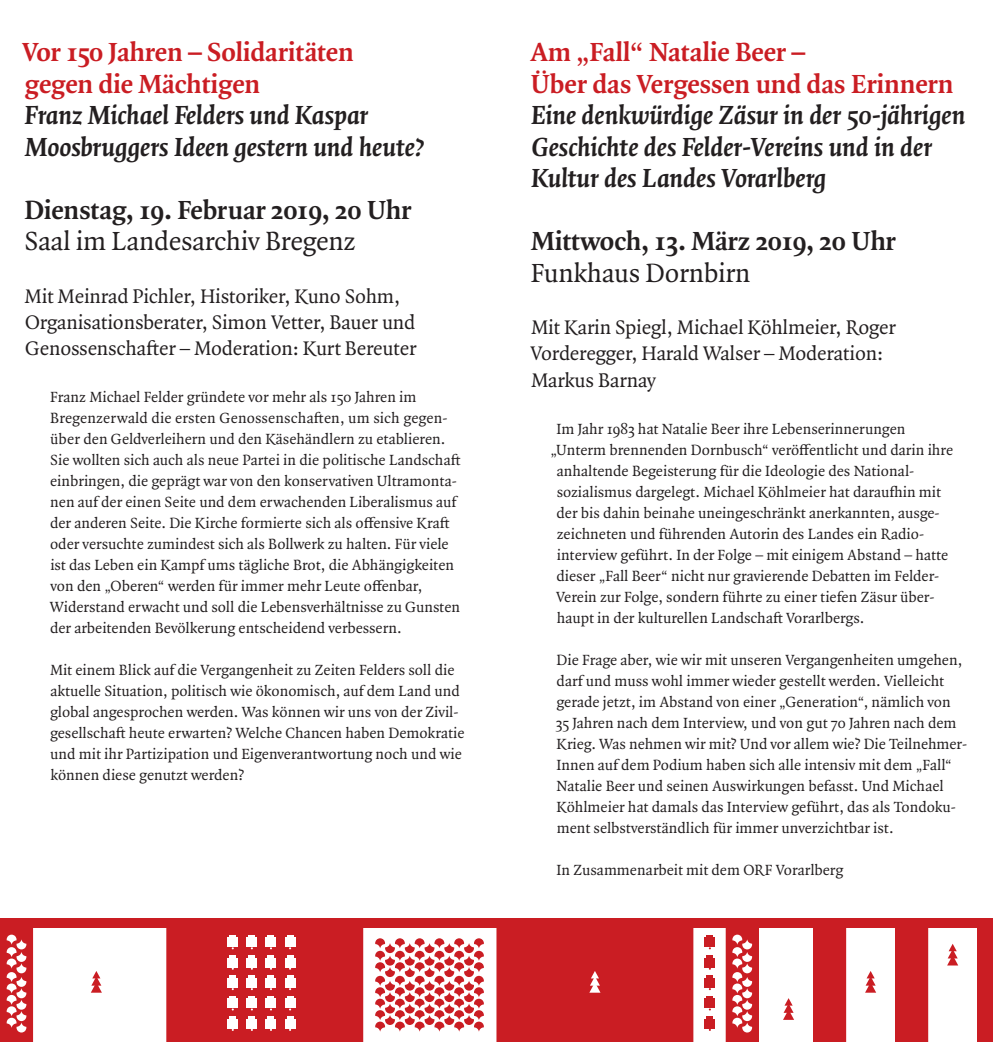
<style>
.page{position:relative;width:993px;height:1042px;background:#fff}
.page>*{position:absolute;margin:0;border:0;box-sizing:border-box;transform-origin:0 0}
.t1{font:italic 700 28px/31.5px "Quadraat OT";letter-spacing:-.01em;color:#231f20}
.t2{font:700 28px/31.5px "Quadraat OT";letter-spacing:-.01em;color:#ca1d23}
.t3{font:700 28px "Quadraat OT";letter-spacing:-.01em;color:#231f20}
.t4{font:28px "Quadraat OT";letter-spacing:-.01em;color:#231f20}
.t5{font:21px/26.2px "Quadraat OT";letter-spacing:-.01em;color:#231f20}
.t6{font:15.75px/21px "Quadraat OT";color:#231f20}
</style>
<div class="page">
<div style="left:704px;top:937px;width:11px;height:10px;background:#ca1d23"></div>
<div style="left:706px;top:935px;width:7px;height:6px;background:#ca1d23"></div>
<div style="left:704px;top:958px;width:11px;height:9px;background:#ca1d23"></div>
<div style="left:706px;top:955px;width:7px;height:6px;background:#ca1d23"></div>
<div style="left:704px;top:978px;width:11px;height:9px;background:#ca1d23"></div>
<div style="left:706px;top:976px;width:7px;height:6px;background:#ca1d23"></div>
<div style="left:704px;top:998px;width:11px;height:10px;background:#ca1d23"></div>
<div style="left:706px;top:996px;width:7px;height:6px;background:#ca1d23"></div>
<div style="left:704px;top:1019px;width:11px;height:9px;background:#ca1d23"></div>
<div style="left:706px;top:1016px;width:7px;height:7px;background:#ca1d23"></div>
<svg style="left:947px;top:944px;width:10px;height:21px"></svg>
<svg style="left:865px;top:971px;width:10px;height:21px"></svg>
<svg style="left:783px;top:998px;width:10px;height:22px"></svg>
<div style="left:812px;top:927px;width:33px;height:115px;background:#ca1d23"></div>
<div style="left:894px;top:927px;width:33px;height:115px;background:#ca1d23"></div>
<div style="left:976px;top:927px;width:16px;height:115px;background:#ca1d23"></div>
<svg style="left:725px;top:927px;width:33px;height:115px"></svg>
<svg style="left:0;top:927px;width:33px;height:115px"></svg>
<div style="left:496px;top:927px;width:197px;height:115px;background:#ca1d23"></div>
<svg style="left:91px;top:971px;width:11px;height:21px"></svg>
<div style="left:0;top:918px;width:992px;height:9px;background:#ca1d23"></div>
<svg style="left:375px;top:938px;width:108px;height:93px"></svg>
<svg style="left:166px;top:927px;width:197px;height:115px;background:#d0363b"></svg>
<div style="left:285px;top:1019px;width:10px;height:9px;background:#fff"></div>
<div style="left:286px;top:1016px;width:7px;height:7px;background:#fff"></div>
<h1 class="t2" style="left:23px;top:36px;width:333px">Vor 150 Jahren – Solidaritäten gegen die Mächtigen</h1>
<h1 class="t1" style="left:25px;top:99px;width:401px">Franz Michael Felders und Kaspar<br>Moosbruggers Ideen gestern und heute?</h1>
<h1 class="t3" style="left:24px;top:190px;width:389px">Dienstag, 19. Februar 2019, 20 Uhr</h1>
<h1 class="t4" style="left:24px;top:222px;width:333px">Saal im Landesarchiv Bregenz</h1>
<h2 class="t5" style="left:25px;top:282px;width:393px">Mit Meinrad Pichler, Historiker, Kuno Sohm,<br>Organisationsberater, Simon Vetter, Bauer und<br>Genossenschafter – Moderation: Kurt Bereuter</h2>
<p class="t6" style="left:50px;top:386px;width:412px">Franz Michael Felder gründete vor mehr als 150 Jahren im Bregenzerwald die ersten Genossenschaften, um sich gegen-- über den Geldverleihern und den Käsehändlern zu etablieren.<br>Sie wollten sich auch als neue Partei in die politische Landschaft einbringen, die geprägt war von den konservativen Ultramonta&shy;nen auf der einen Seite und dem erwachenden Liberalismus auf der anderen Seite. Die Kirche formierte sich als offensive Kraft oder versuchte zumindest sich als Bollwerk zu halten. Für viele ist das Leben ein Kampf ums tägliche Brot, die Abhängigkeiten von den „Oberen“ werden für immer mehr Leute offenbar, Widerstand erwacht und soll die Lebensverhältnisse zu Gunsten der arbeitenden Bevölkerung entscheidend verbessern.</p>
<p class="t6" style="left:50px;top:659px;width:416px">Mit einem Blick auf die Vergangenheit zu Zeiten Felders soll die aktuelle Situation, politisch wie ökonomisch, auf dem Land und global angesprochen werden. Was können wir uns von der Zivil&shy;gesellschaft heute erwarten? Welche Chancen haben Demokratie und mit ihr Partizipation und Eigenverantwortung noch und wie können diese genutzt werden?</p>
<h1 class="t2" style="left:530px;top:36px;width:424px">Am „Fall“ Natalie Beer –<br>Über das Vergessen und das Erinnern</h1>
<h1 class="t1" style="left:531px;top:99px;width:436px">Eine denkwürdige Zäsur in der 50-jährigen<br>Geschichte des Felder-Vereins und in der<br>Kultur des Landes Vorarlberg</h1>
<h1 class="t3" style="left:531px;top:222px;width:366px">Mittwoch, 13. März 2019, 20 Uhr</h1>
<h1 class="t4" style="left:530px;top:253px;width:221px">Funkhaus Dornbirn</h1>
<h2 class="t5" style="left:530px;top:314px;width:366px">Mit Karin Spiegl, Michael Köhlmeier, Roger<br>Vorderegger, Harald Walser – Moderation:<br>Markus Barnay</h2>
<p class="t6" style="left:556px;top:418px;width:350px">Im Jahr 1983 hat Natalie Beer ihre Lebenserinnerungen</p>
<p class="t6" style="left:550px;top:439px;width:404px">„Unterm brennenden Dornbusch“ veröffentlicht und darin ihre</p>
<p class="t6" style="left:556px;top:460px;width:358px">anhaltende Begeisterung für die Ideologie des National-</p>
<p class="t6" style="left:556px;top:481px;width:385px">sozialismus dargelegt. Michael Köhlmeier hat daraufhin mit</p>
<p class="t6" style="left:556px;top:502px;width:384px">der bis dahin beinahe uneingeschränkt anerkannten, ausge-</p>
<p class="t6" style="left:556px;top:523px;width:367px">zeichneten und führenden Autorin des Landes ein Radio-</p>
<p class="t6" style="left:556px;top:544px;width:393px">interview geführt. In der Folge – mit einigem Abstand – hatte</p>
<p class="t6" style="left:556px;top:565px;width:384px">dieser „Fall Beer“ nicht nur gravierende Debatten im Felder-</p>
<p class="t6" style="left:556px;top:586px;width:380px">Verein zur Folge, sondern führte zu einer tiefen Zäsur über-</p>
<p class="t6" style="left:556px;top:607px;width:309px">haupt in der kulturellen Landschaft Vorarlbergs.</p>
<p class="t6" style="left:555px;top:649px;width:411px">Die Frage aber, wie wir mit unseren Vergangenheiten umgehen, darf und muss wohl immer wieder gestellt werden. Vielleicht gerade jetzt, im Abstand von einer „Generation“, nämlich von 35 Jahren nach dem Interview, und von gut 70 Jahren nach dem Krieg. Was nehmen wir mit? Und vor allem wie? Die Teilnehmer-Innen auf dem Podium haben sich alle intensiv mit dem „Fall“ Natalie Beer und seinen Auswirkungen befasst. Und Michael Köhlmeier hat damals das Interview geführt, das als Tondoku&shy;ment selbstverständlich für immer unverzichtbar ist.</p>
<p class="t6" style="left:556px;top:859px;width:288px">In Zusammenarbeit mit dem ORF Vorarlberg</p>
</div>
